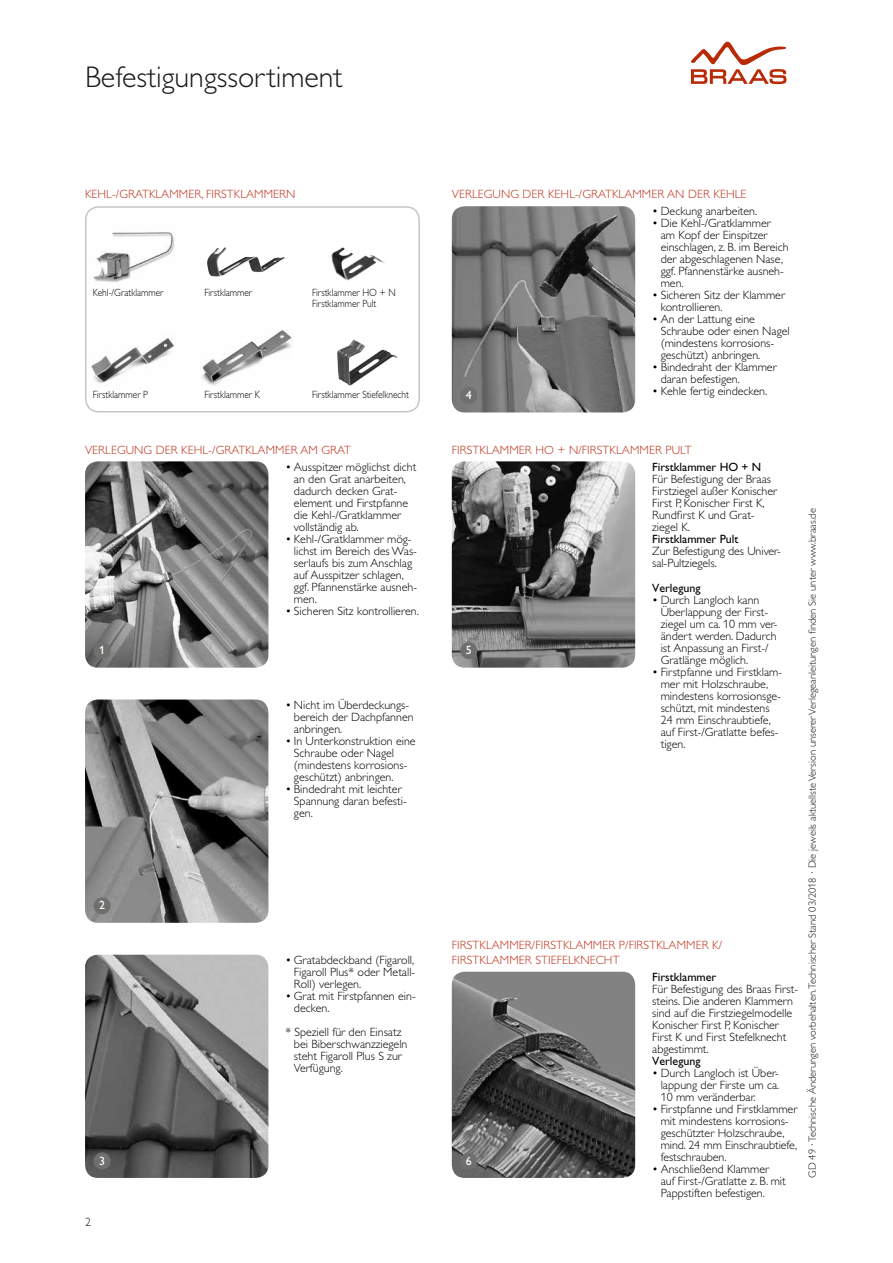
<style>
.page{position:relative;width:893px;height:1263px;background:#fff}
.page>*{position:absolute;margin:0;border:0;box-sizing:border-box;transform-origin:0 0}
.t1{font:300 30px "Gill Alt One";color:#1a171b}
.t2{font:300 12px/12px "Gill Alt One";color:#000}
.t3{font:300 12px/15px "Gill Alt One";letter-spacing:.01em;color:#bd2d16}
.t4{font:12px "Gill Alt One";color:#000}
.t5{font:12px "Gill Alt One";color:#fff}
.t6{font:300 12px "Gill Alt One";color:#1a171b}
.t7{font:300 10.5px "Gill Alt One";color:#1a171b}
.t8{font:300 10.5px/11.2px "Gill Alt One";color:#000;scale:.9 1}
</style>
<div class="page">
<svg style="left:691px;top:42px;width:95px;height:42px"></svg>
<img style="left:85px;top:699px;width:183px;height:224px">
<div style="left:94px;top:897px;width:17px;height:17px;background:#6f6f6e;border-radius:50%"></div>
<img style="left:85px;top:955px;width:183px;height:223px">
<div style="left:94px;top:1152px;width:17px;height:17px;background:#6f6f6e;border-radius:50%"></div>
<img style="left:452px;top:206px;width:183px;height:206px">
<div style="left:460px;top:387px;width:17px;height:17px;background:#6f6f6e;border-radius:50%"></div>
<img style="left:85px;top:461px;width:183px;height:207px">
<div style="left:94px;top:642px;width:17px;height:17px;background:#6f6f6e;border-radius:50%"></div>
<img style="left:452px;top:461px;width:183px;height:207px">
<div style="left:460px;top:642px;width:17px;height:17px;background:#6f6f6e;border-radius:50%"></div>
<img style="left:452px;top:972px;width:183px;height:206px">
<div style="left:460px;top:1152px;width:17px;height:17px;background:#6f6f6e;border-radius:50%"></div>
<img style="left:88px;top:209px;width:87px;height:73px">
<img style="left:91px;top:338px;width:83px;height:45px">
<img style="left:201px;top:330px;width:91px;height:55px">
<div style="left:85px;top:206px;width:335px;height:206px;border:2px solid #c5c6c6;border-radius:13px"></div>
<img style="left:331px;top:247px;width:54px;height:34px">
<img style="left:207px;top:247px;width:79px;height:30px">
<img style="left:337px;top:340px;width:61px;height:46px">
<h1 class="t1" style="left:85px;top:60px;width:259px">Befestigungssortiment</h1>
<p class="t3" style="left:85px;top:187px;width:212px">KEHL-/GRATKLAMMER, FIRSTKLAMMERN</p>
<p class="t3" style="left:452px;top:187px;width:296px">VERLEGUNG DER KEHL-/GRATKLAMMER AN DER KEHLE</p>
<p class="t8" style="left:93px;top:287px;width:80px">Kehl-/Gratklammer</p>
<p class="t8" style="left:204px;top:287px;width:55px">Firstklammer</p>
<p class="t8" style="left:312px;top:287px;width:95px">Firstklammer HO + N<br>Firstklammer Pult</p>
<p class="t8" style="left:93px;top:389px;width:63px">Firstklammer P</p>
<p class="t8" style="left:204px;top:389px;width:63px">Firstklammer K</p>
<p class="t8" style="left:312px;top:389px;width:109px">Firstklammer Stiefelknecht</p>
<p class="t5" style="left:466px;top:388px;width:7px">4</p>
<p class="t2" style="left:652px;top:205px;width:107px">• Deckung anarbeiten.</p>
<p class="t2" style="left:661px;top:217px;width:129px;text-indent:-9px">• Die Kehl-/Gratklammer<br>am Kopf der Einspitzer einschlagen, z. B. im Bereich der abgeschlagenen Nase, ggf. Pfannenstärke ausneh&shy;men.</p>
<p class="t2" style="left:661px;top:289px;width:126px;text-indent:-9px">• Sicheren Sitz der Klammer kontrollieren.</p>
<p class="t2" style="left:661px;top:313px;width:131px;text-indent:-9px">• An der Lattung eine<br>Schraube oder einen Nagel (mindestens korrosions&shy;geschützt) anbringen.</p>
<p class="t2" style="left:661px;top:361px;width:117px;text-indent:-9px">• Bindedraht der Klammer daran befestigen.</p>
<p class="t2" style="left:652px;top:385px;width:117px">• Kehle fertig eindecken.</p>
<p class="t3" style="left:85px;top:442px;width:267px">VERLEGUNG DER KEHL-/GRATKLAMMER AM GRAT</p>
<p class="t5" style="left:99px;top:643px;width:7px">1</p>
<p class="t5" style="left:99px;top:898px;width:7px">2</p>
<p class="t5" style="left:99px;top:1154px;width:7px">3</p>
<p class="t6" style="left:85px;top:1216px;width:7px">2</p>
<p class="t2" style="left:294px;top:461px;width:124px;text-indent:-9px">• Ausspitzer möglichst dicht an den Grat anarbeiten, dadurch decken Grat&shy;element und Firstpfanne die Kehl-/Gratklammer vollständig ab.</p>
<p class="t2" style="left:294px;top:533px;width:125px;text-indent:-9px">• Kehl-/Gratklammer mög&shy;lichst im Bereich des Was&shy;serlaufs bis zum Anschlag auf Ausspitzer schlagen, ggf. Pfannenstärke ausneh&shy;men.</p>
<p class="t2" style="left:285px;top:605px;width:135px">• Sicheren Sitz kontrollieren.</p>
<p class="t2" style="left:294px;top:699px;width:121px;text-indent:-9px">• Nicht im Überdeckungs&shy;bereich der Dachpfannen anbringen.</p>
<p class="t2" style="left:294px;top:735px;width:123px;text-indent:-9px">• In Unterkonstruktion eine<br>Schraube oder Nagel (mindestens korrosions&shy;geschützt) anbringen.</p>
<p class="t2" style="left:294px;top:783px;width:114px;text-indent:-9px">• Bindedraht mit leichter<br>Spannung daran befesti&shy;gen.</p>
<p class="t2" style="left:294px;top:954px;width:123px;text-align:justify;text-indent:-9px">• Gratabdeckband (Figaroll, Figaroll Plus* oder Metall-Roll) verlegen.</p>
<p class="t2" style="left:294px;top:990px;width:123px;text-indent:-9px">• Grat mit Firstpfannen ein&shy;decken.</p>
<p class="t2" style="left:294px;top:1026px;width:115px;text-indent:-9px">* Speziell für den Einsatz bei Biberschwanzziegeln steht Figaroll Plus S zur<br>Verfügung.</p>
<p class="t3" style="left:452px;top:442px;width:242px">FIRSTKLAMMER HO + N/FIRSTKLAMMER PULT</p>
<p class="t5" style="left:466px;top:643px;width:7px">5</p>
<p class="t4" style="left:652px;top:460px;width:111px">Firstklammer HO + N</p>
<p class="t2" style="left:652px;top:473px;width:127px">Für Befestigung der Braas<br>Firstziegel außer Konischer<br>First P, Konischer First K,<br>Rundfirst K und Grat&shy;ziegel K.</p>
<p class="t4" style="left:652px;top:532px;width:88px">Firstklammer Pult</p>
<p class="t2" style="left:652px;top:545px;width:130px">Zur Befestigung des Univer&shy;sal-Pultziegels.</p>
<p class="t4" style="left:652px;top:581px;width:50px">Verlegung</p>
<p class="t2" style="left:661px;top:594px;width:118px;text-indent:-9px">• Durch Langloch kann<br>Überlappung der First&shy;ziegel um ca. 10 mm ver&shy;ändert werden. Dadurch ist Anpassung an First-/<br>Gratlänge möglich.</p>
<p class="t2" style="left:661px;top:666px;width:123px;text-indent:-9px">• Firstpfanne und Firstklam&shy;mer mit Holzschraube, mindestens korrosionsge&shy;schützt, mit mindestens<br>24 mm Einschraubtiefe, auf First-/Gratlatte befes&shy;tigen.</p>
<p class="t3" style="left:452px;top:937px;width:272px">FIRSTKLAMMER/FIRSTKLAMMER P/FIRSTKLAMMER K/<br>FIRSTKLAMMER STIEFELKNECHT</p>
<p class="t5" style="left:466px;top:1154px;width:7px">6</p>
<p class="t4" style="left:652px;top:970px;width:66px">Firstklammer</p>
<p class="t2" style="left:652px;top:983px;width:148px">Für Befestigung des Braas First&shy;steins. Die anderen Klammern sind auf die Firstziegelmodelle<br>Konischer First P, Konischer<br>First K und First Stefelknecht abgestimmt.</p>
<p class="t4" style="left:652px;top:1054px;width:50px">Verlegung</p>
<p class="t2" style="left:661px;top:1067px;width:120px;text-align:justify;text-indent:-9px">• Durch Langloch ist Über&shy;lappung der Firste um ca.<br>10 mm veränderbar.</p>
<p class="t2" style="left:661px;top:1103px;width:138px;text-indent:-9px">• Firstpfanne und Firstklammer mit mindestens korrosions&shy;geschützter Holzschraube, mind. 24 mm Einschraubtiefe, festschrauben.</p>
<p class="t2" style="left:661px;top:1163px;width:127px;text-indent:-9px">• Anschließend Klammer auf First-/Gratlatte z. B. mit<br>Pappstiften befestigen.</p>
<p class="t7" style="left:806px;top:1178px;width:671px;rotate:-90deg">GD 49 · Technische Änderungen vorbehalten.Technischer Stand 03/2018 · Die jeweils aktuellste Version unserer Verlegeanleitungen finden Sie unter www.braas.de</p>
</div>
